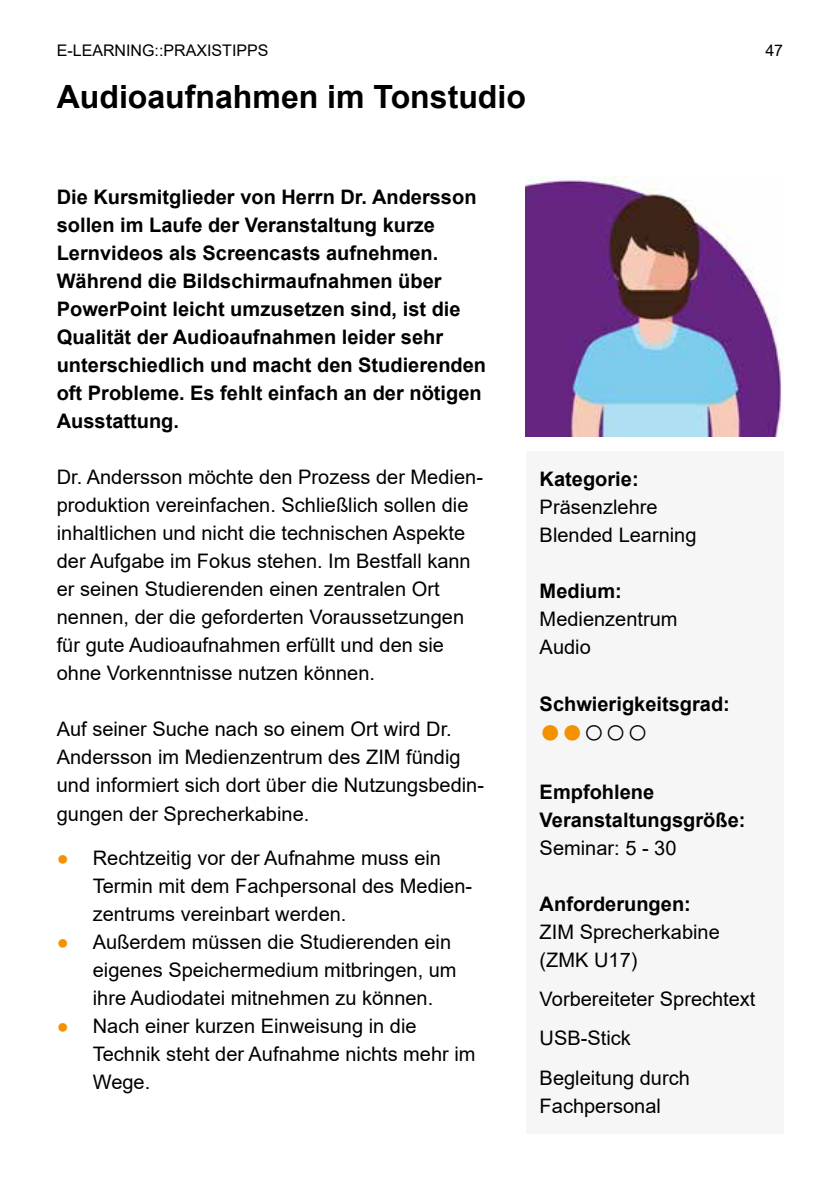
<style>
.page{position:relative;width:840px;height:1191px;background:#fff}
.page>*{position:absolute;margin:0;border:0;box-sizing:border-box;transform-origin:0 0}
.t1{font:36px "Arial";color:#000}
.t2{font:700 32px "Arial";color:#000}
.t3{font:20px/28px "Arial";color:#000}
.t4{font:700 20px/28px "Arial";color:#000}
.t5{font:16px "Arial";color:#000}
.s1{color:#f39200}
</style>
<div class="page">
<div style="left:525px;top:451px;width:257px;height:683px;background:#f6f6f6"></div>
<img style="left:525px;top:177px;width:257px;height:260px">
<p class="t5" style="left:57px;top:39px;width:213px">E-LEARNING::PRAXISTIPPS</p>
<p class="t5" style="left:765px;top:39px;width:19px">47</p>
<h2 class="t2" style="left:57px;top:75px;width:470px">Audioaufnahmen im Tonstudio</h2>
<p class="t4" style="left:57px;top:183px;width:430px">Die Kursmitglieder von Herrn Dr. Andersson sollen im Laufe der Veranstaltung kurze Lernvideos als Screencasts aufnehmen.<br>Während die Bildschirmaufnahmen über PowerPoint leicht umzusetzen sind, ist die Qualität der Audioaufnahmen leider sehr unterschiedlich und macht den Studierenden oft Probleme. Es fehlt einfach an der nötigen Ausstattung.</p>
<p class="t3" style="left:57px;top:463px;width:427px">Dr. Andersson möchte den Prozess der Medien&shy;produktion vereinfachen. Schließlich sollen die inhaltlichen und nicht die technischen Aspekte der Aufgabe im Fokus stehen. Im Bestfall kann er seinen Studierenden einen zentralen Ort nennen, der die geforderten Voraussetzungen für gute Audioaufnahmen erfüllt und den sie ohne Vorkenntnisse nutzen können.</p>
<p class="t3" style="left:57px;top:715px;width:428px">Auf seiner Suche nach so einem Ort wird Dr.<br>Andersson im Medienzentrum des ZIM fündig und informiert sich dort über die Nutzungsbedin&shy;gungen der Sprecherkabine.</p>
<p class="t3" style="left:93px;top:843px;width:381px;text-indent:-36px"><span class="s1">●</span> Rechtzeitig vor der Aufnahme muss ein<br>Termin mit dem Fachpersonal des Medien&shy;zentrums vereinbart werden.</p>
<p class="t3" style="left:93px;top:927px;width:365px;text-indent:-36px"><span class="s1">●</span> Außerdem müssen die Studierenden ein eigenes Speichermedium mitbringen, um ihre Audiodatei mitnehmen zu können.</p>
<p class="t3" style="left:93px;top:1011px;width:384px;text-indent:-36px"><span class="s1">●</span> Nach einer kurzen Einweisung in die<br>Technik steht der Aufnahme nichts mehr im<br>Wege.</p>
<p class="t4" style="left:539px;top:465px;width:100px">Kategorie:</p>
<p class="t3" style="left:539px;top:493px;width:158px">Präsenzlehre<br>Blended Learning</p>
<p class="t4" style="left:539px;top:577px;width:84px">Medium:</p>
<p class="t3" style="left:539px;top:605px;width:139px">Medienzentrum<br>Audio</p>
<p class="t4" style="left:539px;top:689px;width:192px">Schwierigkeitsgrad:</p>
<h1 class="t1" style="left:539px;top:705px;width:110px"><span class="s1">●●</span>○○○</h1>
<p class="t4" style="left:539px;top:777px;width:207px">Empfohlene<br>Veranstaltungsgröße:</p>
<p class="t3" style="left:539px;top:833px;width:138px">Seminar: 5 - 30</p>
<p class="t4" style="left:539px;top:889px;width:153px">Anforderungen:</p>
<p class="t3" style="left:539px;top:917px;width:182px">ZIM Sprecherkabine (ZMK U17)</p>
<p class="t3" style="left:539px;top:979px;width:217px;line-height:39.4px">Vorbereiteter Sprechtext<br>USB-Stick<br>Begleitung durch</p>
<p class="t3" style="left:539px;top:1091px;width:123px">Fachpersonal</p>
</div>
